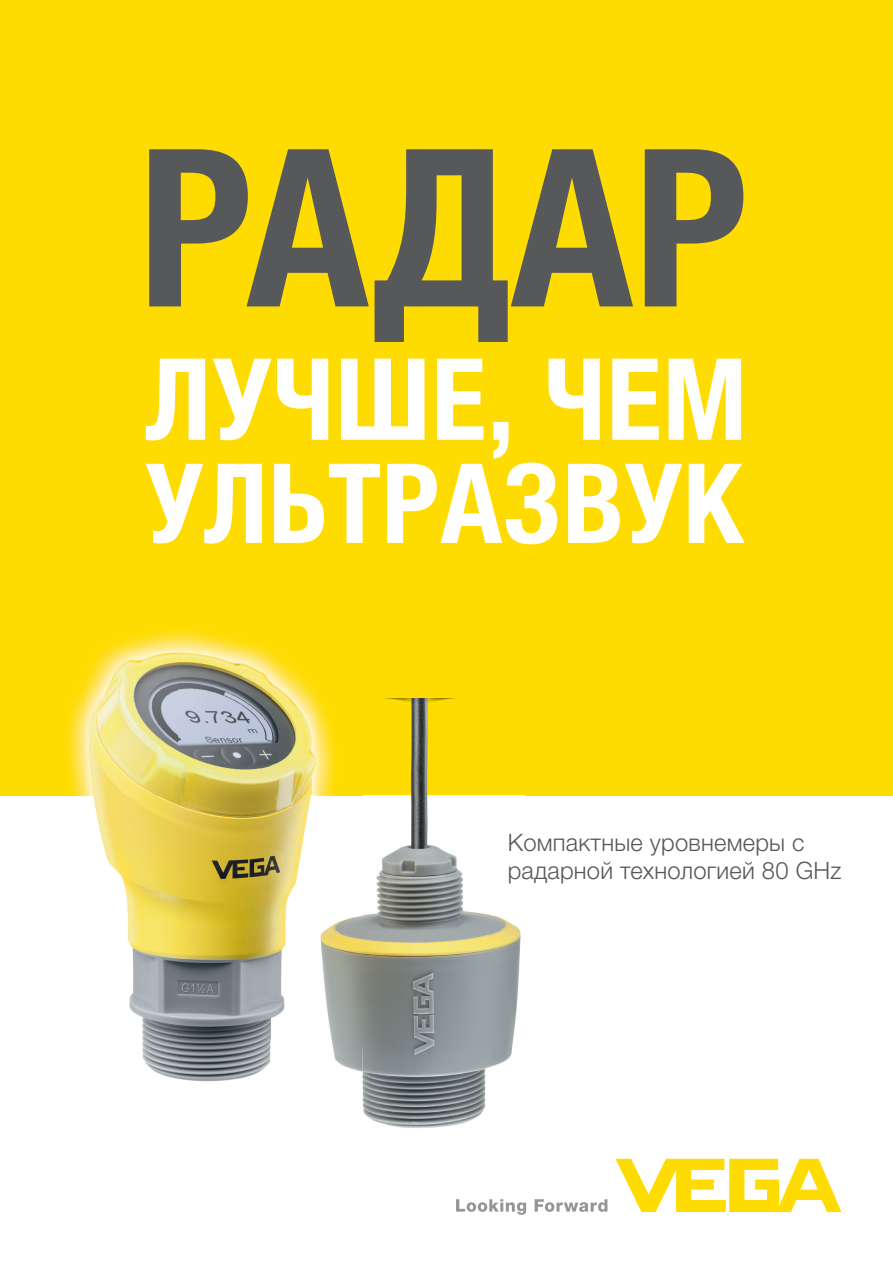
<style>
.page{position:relative;width:893px;height:1263px;background:#fff}
.page>*{position:absolute;margin:0;border:0;box-sizing:border-box;transform-origin:0 0}
.t1{font:700 condensed 220.65px "Helvetica Neue LTW1 G";letter-spacing:.005em;color:#57585a}
.t2{font:700 condensed 114px "Helvetica Neue LTW1 G";letter-spacing:.01em;color:#fff}
.t3{font:700 condensed 111px "Helvetica Neue LTW1 G";letter-spacing:.01em;color:#fff}
.t4{font:300 24px/28.5px "Helvetica Neue LTW1 G";letter-spacing:.01em;color:#57585a}
</style>
<div class="page">
<svg style="left:615px;top:1159px;width:226px;height:53px"></svg>
<div style="left:0;top:0;width:893px;height:795px;background:#ffdc01"></div>
<img style="left:39px;top:696px;width:47px;height:100px">
<img style="left:78px;top:635px;width:69px;height:61px">
<img style="left:147px;top:631px;width:108px;height:20px">
<img style="left:255px;top:645px;width:13px;height:6px">
<img style="left:318px;top:698px;width:44px;height:299px">
<img style="left:86px;top:651px;width:232px;height:431px">
<img style="left:362px;top:707px;width:162px;height:290px">
<img style="left:325px;top:997px;width:193px;height:131px">
<img style="left:317px;top:698px;width:1px;height:384px">
<img style="left:384px;top:698px;width:72px;height:9px">
<svg style="left:456px;top:1199px;width:70px;height:16px"></svg>
<svg style="left:535px;top:1199px;width:72px;height:13px"></svg>
<h1 class="t1" style="left:139px;top:96px;width:612px">РАДАР</h1>
<h2 class="t2" style="left:146px;top:331px;width:603px">ЛУЧШЕ, ЧЕМ</h2>
<h3 class="t3" style="left:146px;top:437px;width:599px">УЛЬТРАЗВУК</h3>
<p class="t4" style="left:508px;top:828px;width:335px">Компактные уровнемеры с радарной технологией 80 GHz</p>
</div>
